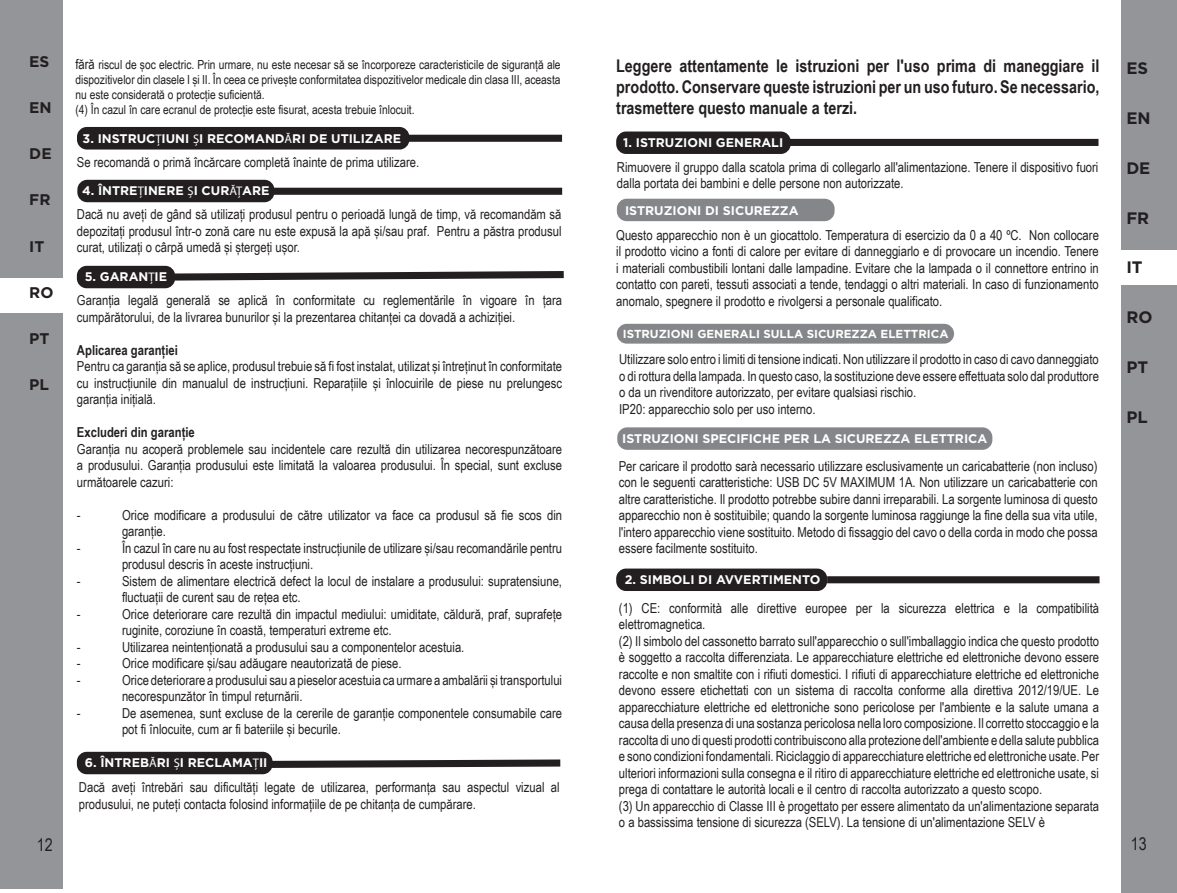
<style>
.page{position:relative;width:1177px;height:893px;background:#fff}
.page>*{position:absolute;margin:0;border:0;box-sizing:border-box;transform-origin:0 0}
.t1{font:700 17.5px/21px "Arial Narrow";color:#231f20;text-align:justify}
.t2{font:17.5px "Arial Narrow";color:#231f20}
.t3{font:700 16.5px "Gotham";color:#231f20}
.t4{font:700 15.5px "Gotham";color:#231f20}
.t5{font:13.75px/16.5px "Arial Narrow";color:#231f20}
.t6{font:700 13.75px "Arial Narrow";color:#231f20}
.t7{font:12.5px/15px "Arial Narrow";color:#231f20}
.t8{font:700 12.5px "Gotham";color:#fff}
.t9{font:700 11.5px "Gotham";color:#fff}
.s1{font-size:13.75px}
.s2{font-family:"Myriad Pro";font-weight:400}
</style>
<div class="page">
<div style="left:616px;top:569px;width:211px;height:22px;background:#231f20;border-radius:10px"></div>
<div style="left:1121px;top:0;width:55px;height:893px;background:#939598"></div>
<div style="left:1120px;top:250px;width:56px;height:35px;background:#fff"></div>
<div style="left:616px;top:131px;width:174px;height:23px;background:#231f20;border-radius:10px"></div>
<div style="left:617px;top:199px;width:217px;height:22px;background:#848689;border-radius:10px"></div>
<div style="left:617px;top:324px;width:337px;height:20px;background:#848689;border-radius:10px"></div>
<div style="left:617px;top:427px;width:375px;height:23px;background:#848689;border-radius:10px"></div>
<div style="left:827px;top:576px;width:272px;height:7px;background:#231f20"></div>
<div style="left:788px;top:139px;width:310px;height:7px;background:#231f20"></div>
<div style="left:77px;top:127px;width:332px;height:23px;background:#231f20;border-radius:10px"></div>
<div style="left:77px;top:180px;width:197px;height:22px;background:#231f20;border-radius:10px"></div>
<div style="left:77px;top:266px;width:98px;height:22px;background:#231f20;border-radius:10px"></div>
<div style="left:77px;top:752px;width:195px;height:22px;background:#231f20;border-radius:10px"></div>
<svg style="left:270px;top:756px;width:291px;height:15px"></svg>
<div style="left:406px;top:135px;width:156px;height:7px;background:#231f20"></div>
<div style="left:273px;top:188px;width:289px;height:7px;background:#231f20"></div>
<svg style="left:170px;top:267px;width:394px;height:17px"></svg>
<div style="left:0;top:0;width:63px;height:889px;background:#939598"></div>
<div style="left:0;top:278px;width:66px;height:34px;background:#fff"></div>
<p class="t4" style="left:29px;top:52px;width:22px">ES</p>
<p class="t4" style="left:29px;top:98px;width:24px">EN</p>
<p class="t4" style="left:29px;top:145px;width:24px">DE</p>
<p class="t4" style="left:29px;top:191px;width:23px">FR</p>
<p class="t4" style="left:29px;top:237px;width:17px">IT</p>
<p class="t4" style="left:29px;top:283px;width:26px">RO</p>
<p class="t4" style="left:29px;top:330px;width:22px">PT</p>
<p class="t4" style="left:29px;top:376px;width:21px">PL</p>
<p class="t2" style="left:37px;top:832px;width:17px">12</p>
<p class="t7" style="left:75px;top:57px;width:486px"><span class="s1">fără</span> riscul de șoc electric. Prin urmare, nu este necesar să se încorporeze caracteristicile de siguranță ale dispozitivelor din clasele I și II. În ceea ce privește conformitatea dispozitivelor medicale din clasa III, aceasta nu este considerată o protecție suficientă.<br>(4) În cazul în care ecranul de protecție este fisurat, acesta trebuie înlocuit.</p>
<p class="t8" style="left:83px;top:131px;width:320px">3. INSTRUC<span class="s2">Ț</span>IUNI <span class="s2">Ș</span>I RECOMAND<span class="s2">Ă</span>RI DE UTILIZARE</p>
<p class="t5" style="left:77px;top:154px;width:344px">Se recomandă o primă încărcare completă înainte de prima utilizare.</p>
<p class="t8" style="left:82px;top:184px;width:189px">4. ÎNTRE<span class="s2">Ț</span>INERE <span class="s2">Ș</span>I CUR<span class="s2">ĂȚ</span>ARE</p>
<p class="t5" style="left:77px;top:206px;width:486px;text-align:justify">Dacă nu aveți de gând să utilizați produsul pentru o perioadă lungă de timp, vă recomandăm să depozitați produsul într-o zonă care nu este expusă la apă și/sau praf. Pentru a păstra produsul curat, utilizați o cârpă umedă și ștergeți ușor.</p>
<p class="t8" style="left:85px;top:270px;width:84px">5. GARAN<span class="s2">Ț</span>IE</p>
<p class="t5" style="left:77px;top:291px;width:486px">Garanția legală generală se aplică în conformitate cu reglementările în vigoare în țara cumpărătorului, de la livrarea bunurilor și la prezentarea chitanței ca dovadă a achiziției.</p>
<p class="t6" style="left:77px;top:339px;width:102px">Aplicarea garanției</p>
<p class="t5" style="left:77px;top:357px;width:486px;text-align:justify">Pentru ca garanția să se aplice, produsul trebuie să fi fost instalat, utilizat și întreținut în conformitate cu instrucțiunile din manualul de instrucțiuni. Reparațiile și înlocuirile de piese nu prelungesc garanția inițială.</p>
<p class="t6" style="left:77px;top:422px;width:119px">Excluderi din garanție</p>
<p class="t5" style="left:77px;top:440px;width:486px;text-align:justify">Garanția nu acoperă problemele sau incidentele care rezultă din utilizarea necorespunzătoare a produsului. Garanția produsului este limitată la valoarea produsului. În special, sunt excluse următoarele cazuri:</p>
<p class="t5" style="left:77px;top:506px;width:5px">-</p>
<p class="t5" style="left:122px;top:506px;width:441px">Orice modificare a produsului de către utilizator va face ca produsul să fie scos din garanție.</p>
<p class="t5" style="left:77px;top:539px;width:5px">-</p>
<p class="t5" style="left:122px;top:539px;width:441px">În cazul în care nu au fost respectate instrucțiunile de utilizare și/sau recomandările pentru produsul descris în aceste instrucțiuni.</p>
<p class="t5" style="left:77px;top:572px;width:5px">-</p>
<p class="t5" style="left:122px;top:572px;width:441px">Sistem de alimentare electrică defect la locul de instalare a produsului: supratensiune, fluctuații de curent sau de rețea etc.</p>
<p class="t5" style="left:77px;top:605px;width:5px">-</p>
<p class="t5" style="left:122px;top:605px;width:441px">Orice deteriorare care rezultă din impactul mediului: umiditate, căldură, praf, suprafețe ruginite, coroziune în coastă, temperaturi extreme etc.</p>
<p class="t5" style="left:77px;top:638px;width:5px">-</p>
<p class="t5" style="left:122px;top:638px;width:344px">Utilizarea neintenționată a produsului sau a componentelor acestuia.</p>
<p class="t5" style="left:77px;top:654px;width:5px">-</p>
<p class="t5" style="left:122px;top:654px;width:281px">Orice modificare și/sau adăugare neautorizată de piese.</p>
<p class="t5" style="left:77px;top:671px;width:5px">-</p>
<p class="t5" style="left:122px;top:671px;width:441px">Orice deteriorare a produsului sau a pieselor acestuia ca urmare a ambalării și transportului necorespunzător în timpul returnării.</p>
<p class="t5" style="left:77px;top:704px;width:5px">-</p>
<p class="t5" style="left:122px;top:704px;width:441px">De asemenea, sunt excluse de la cererile de garanție componentele consumabile care pot fi înlocuite, cum ar fi bateriile și becurile.</p>
<p class="t8" style="left:85px;top:755px;width:184px">6. ÎNTREB<span class="s2">Ă</span>RI <span class="s2">Ș</span>I RECLAMA<span class="s2">Ț</span>II</p>
<p class="t5" style="left:79px;top:778px;width:482px">Dacă aveți întrebări sau dificultăți legate de utilizarea, performanța sau aspectul vizual al produsului, ne puteți contacta folosind informațiile de pe chitanța de cumpărare.</p>
<p class="t1" style="left:616px;top:55px;width:485px">Leggere attentamente le istruzioni per l'uso prima di maneggiare il prodotto. Conservare queste istruzioni per un uso futuro. Se necessario, trasmettere questo manuale a terzi.</p>
<p class="t8" style="left:623px;top:135px;width:161px">1. ISTRUZIONI GENERALI</p>
<p class="t5" style="left:617px;top:158px;width:483px">Rimuovere il gruppo dalla scatola prima di collegarlo all'alimentazione. Tenere il dispositivo fuori dalla portata dei bambini e delle persone non autorizzate.</p>
<p class="t5" style="left:616px;top:226px;width:484px;text-align:justify">Questo apparecchio non è un giocattolo. Temperatura di esercizio da 0 a 40 ºC. Non collocare il prodotto vicino a fonti di calore per evitare di danneggiarlo e di provocare un incendio. Tenere i materiali combustibili lontani dalle lampadine. Evitare che la lampada o il connettore entrino in contatto con pareti, tessuti associati a tende, tendaggi o altri materiali. In caso di funzionamento anomalo, spegnere il prodotto e rivolgersi a personale qualificato.</p>
<p class="t8" style="left:625px;top:203px;width:175px">ISTRUZIONI DI SICUREZZA</p>
<p class="t9" style="left:623px;top:327px;width:327px">ISTRUZIONI GENERALI SULLA SICUREZZA ELETTRICA</p>
<p class="t5" style="left:619px;top:351px;width:481px">Utilizzare solo entro i limiti di tensione indicati. Non utilizzare il prodotto in caso di cavo danneggiato o di rottura della lampada. In questo caso, la sostituzione deve essere effettuata solo dal produttore o da un rivenditore autorizzato, per evitare qualsiasi rischio.<br>IP20: apparecchio solo per uso interno.</p>
<p class="t8" style="left:622px;top:431px;width:366px">ISTRUZIONI SPECIFICHE PER LA SICUREZZA ELETTRICA</p>
<p class="t5" style="left:618px;top:457px;width:480px;text-align:justify">Per caricare il prodotto sarà necessario utilizzare esclusivamente un caricabatterie (non incluso) con le seguenti caratteristiche: USB DC 5V MAXIMUM 1A. Non utilizzare un caricabatterie con altre caratteristiche. Il prodotto potrebbe subire danni irreparabili. La sorgente luminosa di questo apparecchio non è sostituibile; quando la sorgente luminosa raggiunge la fine della sua vita utile, l'intero apparecchio viene sostituito. Metodo di fissaggio del cavo o della corda in modo che possa essere facilmente sostituito.</p>
<p class="t8" style="left:624px;top:573px;width:197px">2. SIMBOLI DI AVVERTIMENTO</p>
<p class="t5" style="left:619px;top:599px;width:482px">(1) CE: conformità alle direttive europee per la sicurezza elettrica e la compatibilità elettromagnetica.<br>(2) Il simbolo del cassonetto barrato sull'apparecchio o sull'imballaggio indica che questo prodotto è soggetto a raccolta differenziata. Le apparecchiature elettriche ed elettroniche devono essere raccolte e non smaltite con i rifiuti domestici. I rifiuti di apparecchiature elettriche ed elettroniche devono essere etichettati con un sistema di raccolta conforme alla direttiva 2012/19/UE. Le apparecchiature elettriche ed elettroniche sono pericolose per l'ambiente e la salute umana a causa della presenza di una sostanza pericolosa nella loro composizione. Il corretto stoccaggio e la raccolta di uno di questi prodotti contribuiscono alla protezione dell'ambiente e della salute pubblica e sono condizioni fondamentali. Riciclaggio di apparecchiature elettriche ed elettroniche usate. Per ulteriori informazioni sulla consegna e il ritiro di apparecchiature elettriche ed elettroniche usate, si prega di contattare le autorità locali e il centro di raccolta autorizzato a questo scopo.<br>(3) Un apparecchio di Classe III è progettato per essere alimentato da un'alimentazione separata o a bassissima tensione di sicurezza (SELV). La tensione di un'alimentazione SELV è</p>
<p class="t3" style="left:1126px;top:59px;width:23px">ES</p>
<p class="t3" style="left:1126px;top:109px;width:26px">EN</p>
<p class="t3" style="left:1126px;top:159px;width:26px">DE</p>
<p class="t3" style="left:1126px;top:208px;width:24px">FR</p>
<p class="t3" style="left:1126px;top:258px;width:18px">IT</p>
<p class="t3" style="left:1126px;top:308px;width:28px">RO</p>
<p class="t3" style="left:1126px;top:358px;width:23px">PT</p>
<p class="t3" style="left:1126px;top:407px;width:23px">PL</p>
<p class="t2" style="left:1130px;top:831px;width:17px">13</p>
</div>
